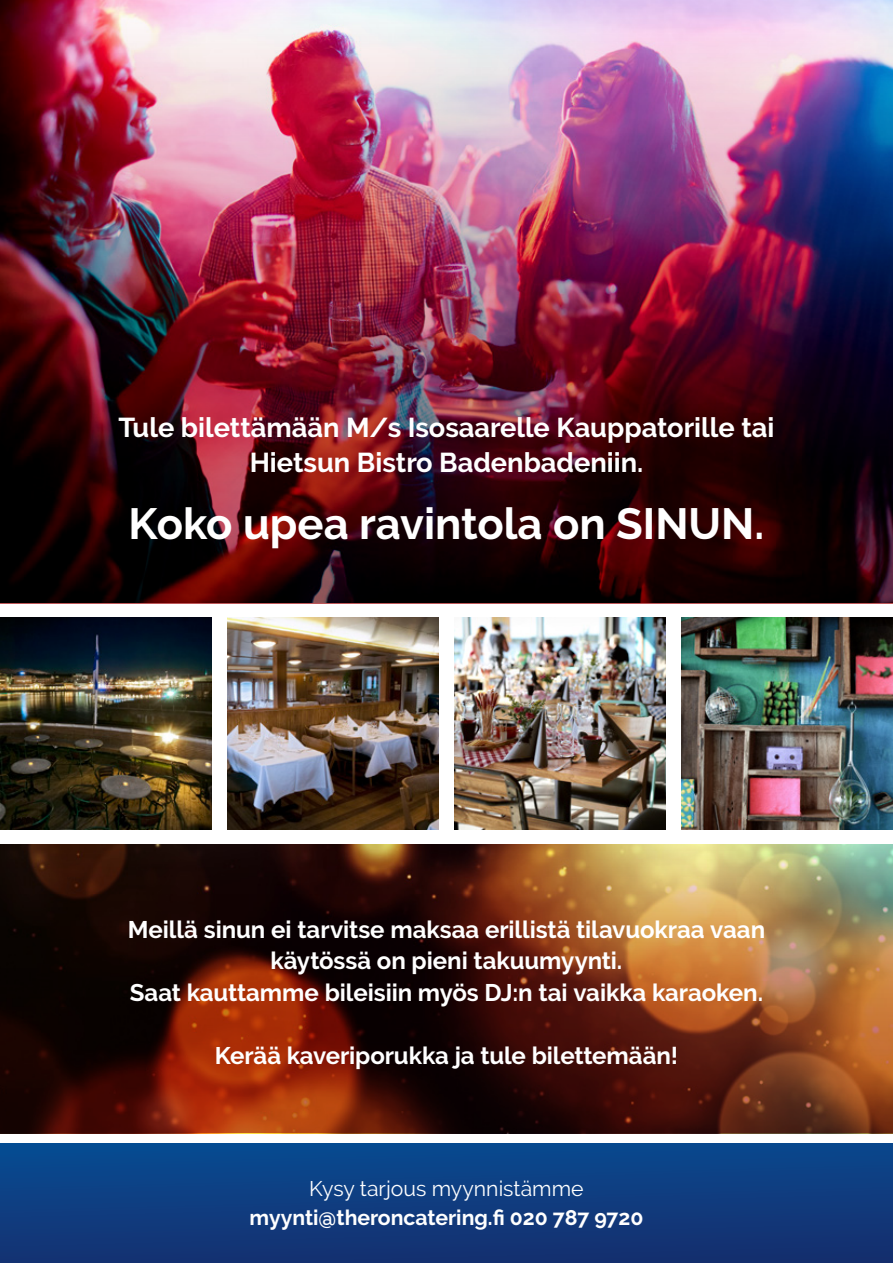
<style>
.page{position:relative;width:893px;height:1263px;background:#fff}
.page>*{position:absolute;margin:0;border:0;box-sizing:border-box;transform-origin:0 0}
.t1{font:700 43.5px "Raleway";color:#fff}
.t2{font:700 27.15px/34.5px "Raleway";color:#fff;text-align:center}
.t3{font:700 24px/31.5px "Raleway";letter-spacing:-.005em;color:#fff;text-align:center}
.t4{font:700 21.15px "Raleway";color:#fff}
.t5{font:21.15px "Raleway";color:#fff}
</style>
<div class="page">
<div style="left:0;top:1144px;width:893px;height:119px;background:linear-gradient(to bottom,#08498f,#152f6f)"></div>
<img style="left:0;top:845px;width:893px;height:288px">
<img style="left:0;top:0;width:893px;height:604px">
<img style="left:0;top:618px;width:212px;height:212px">
<img style="left:227px;top:618px;width:212px;height:212px">
<img style="left:454px;top:618px;width:212px;height:212px">
<img style="left:681px;top:618px;width:212px;height:212px">
<p class="t2" style="left:119px;top:411px;width:657px">Tule bilettämään M/s Isosaarelle Kauppatorille tai<br>Hietsun Bistro Badenbadeniin.</p>
<h1 class="t1" style="left:129px;top:499px;width:637px">Koko upea ravintola on SINUN.</h1>
<p class="t3" style="left:128px;top:914px;width:639px">Meillä sinun ei tarvitse maksaa erillistä tilavuokraa vaan käytössä on pieni takuumyynti.<br>Saat kauttamme bileisiin myös DJ:n tai vaikka karaoken.</p>
<p class="t3" style="left:215px;top:1040px;width:465px">Kerää kaveriporukka ja tule bilettemään!</p>
<p class="t5" style="left:309px;top:1177px;width:276px">Kysy tarjous myynnistämme</p>
<p class="t4" style="left:250px;top:1206px;width:395px">myynti@theroncatering.fi 020 787 9720</p>
</div>
